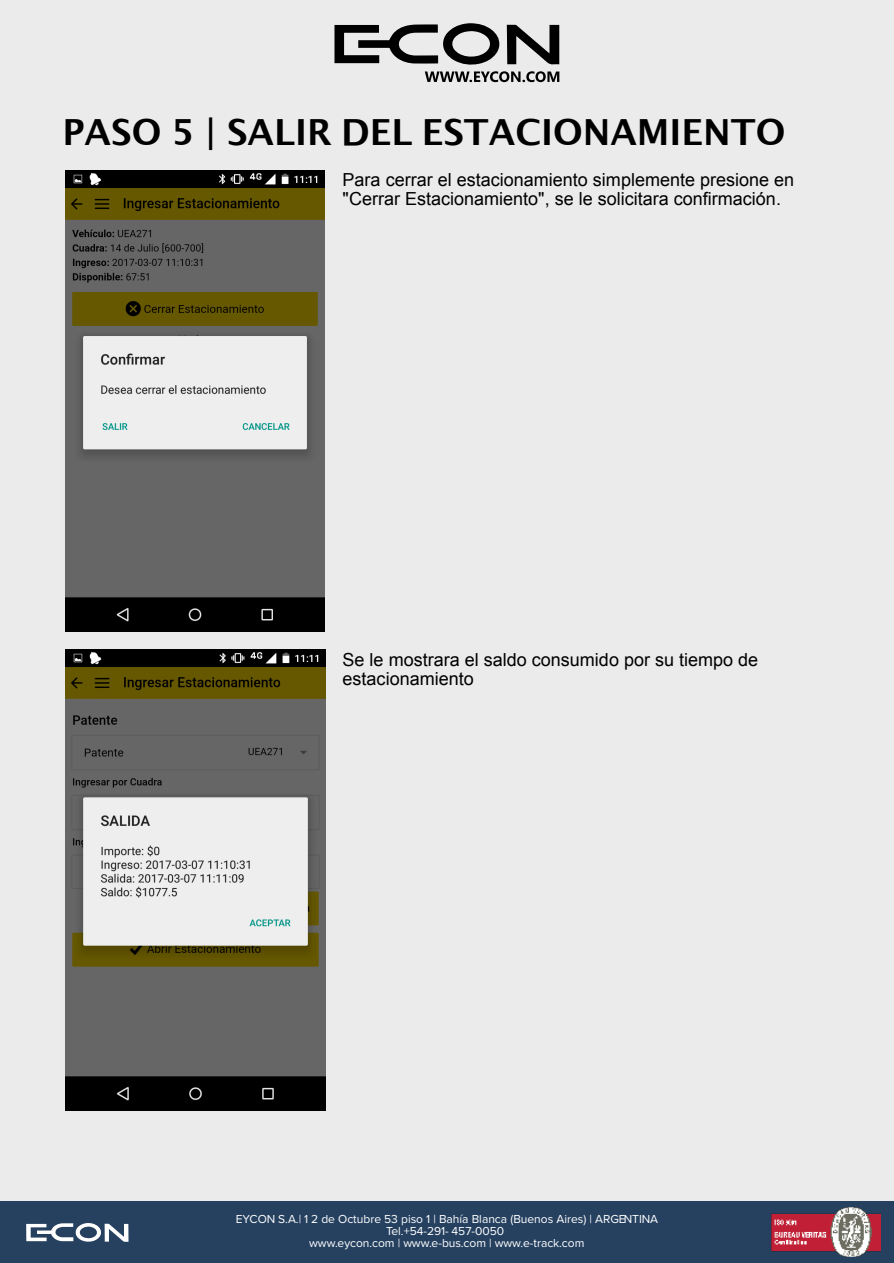
<style>
.page{position:relative;width:894px;height:1263px;background:#fff}
.page>*{position:absolute;margin:0;border:0;box-sizing:border-box;transform-origin:0 0}
.t1{font:700 36px "Lucida Grande";color:#000}
.t2{font:18px/18.6px "Arial";color:#000}
.t3{font:12px/12px "Proxima Nova";color:#fff;text-align:center}
</style>
<div class="page">
<div style="left:0;top:0;width:893px;height:1263px;background:#ebebeb"></div>
<svg style="left:334px;top:23px;width:225px;height:59px"></svg>
<img style="left:65px;top:171px;width:260px;height:460px">
<img style="left:66px;top:649px;width:259px;height:461px">
<div style="left:0;top:1201px;width:893px;height:62px;background:#264160"></div>
<svg style="left:26px;top:1223px;width:102px;height:19px"></svg>
<img style="left:771px;top:1207px;width:109px;height:50px">
<h1 class="t1" style="left:62px;top:117px;width:724px">PASO 5 | SALIR DEL ESTACIONAMIENTO</h1>
<p class="t2" style="left:342px;top:172px;width:453px">Para cerrar el estacionamiento simplemente presione en "Cerrar Estacionamiento", se le solicitara confirmación.</p>
<p class="t2" style="left:342px;top:652px;width:417px">Se le mostrara el saldo consumido por su tiempo de estacionamiento</p>
<p class="t3" style="left:236px;top:1214px;width:424px">EYCON S.A.| 1 2 de Octubre 53 piso 1 | Bahía Blanca (Buenos Aires) | ARGENTINA<br>Tel.+54-291- 457-0050<br>www.eycon.com | www.e-bus.com | www.e-track.com</p>
</div>
